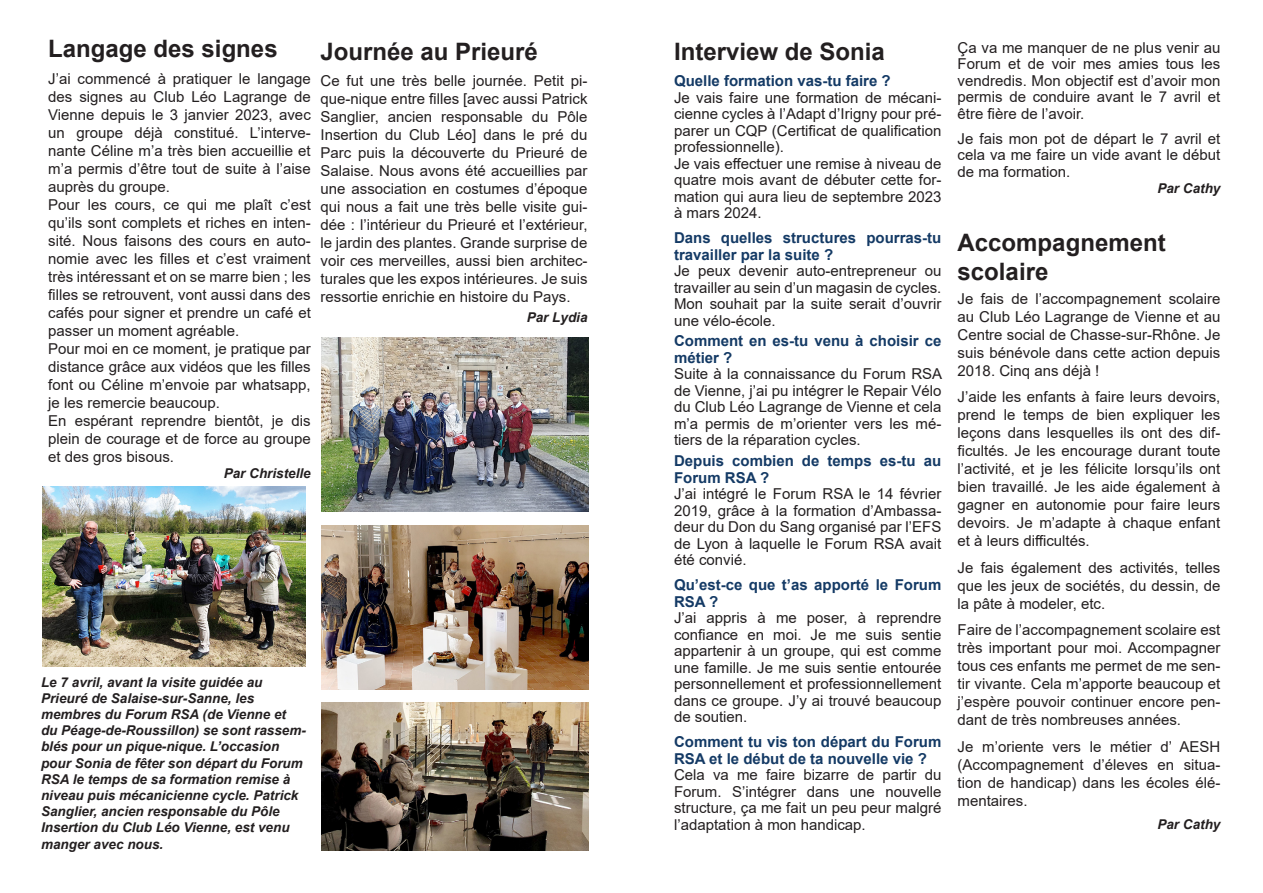
<style>
.page{position:relative;width:1263px;height:893px;background:#fff}
.page>*{position:absolute;margin:0;border:0;box-sizing:border-box;transform-origin:0 0}
.t1{font:700 24px/28.8px "Arial";color:#231f20}
.t2{font:15px/18px "Arial";color:#231f20;text-align:justify}
.t3{font:700 15px/16.5px "Arial";color:#143a65}
.t4{font:italic 700 13.5px/16.2px "Arial";color:#231f20}
</style>
<div class="page">
<img style="left:43px;top:486px;width:262px;height:180px">
<img style="left:322px;top:338px;width:267px;height:174px">
<img style="left:321px;top:526px;width:267px;height:163px">
<img style="left:321px;top:702px;width:267px;height:148px">
<p class="t1" style="left:48px;top:35px;width:231px">Langage des signes</p>
<p class="t2" style="left:48px;top:69px;width:264px">J’ai commencé à pratiquer le langage des signes au Club Léo Lagrange de Vienne depuis le 3 janvier 2023, avec un groupe déjà constitué. L’interve&shy;nante Céline m’a très bien accueillie et m’a permis d’être tout de suite à l’aise auprès du groupe.</p>
<p class="t2" style="left:48px;top:195px;width:264px">Pour les cours, ce qui me plaît c’est qu’ils sont complets et riches en inten&shy;sité. Nous faisons des cours en auto&shy;nomie avec les filles et c’est vraiment très intéressant et on se marre bien ; les filles se retrouvent, vont aussi dans des cafés pour signer et prendre un café et passer un moment agréable.</p>
<p class="t2" style="left:48px;top:339px;width:264px">Pour moi en ce moment, je pratique par distance grâce aux vidéos que les filles font ou Céline m’envoie par whatsapp, je les remercie beaucoup.</p>
<p class="t2" style="left:48px;top:411px;width:264px">En espérant reprendre bientôt, je dis plein de courage et de force au groupe et des gros bisous.</p>
<p class="t4" style="left:224px;top:465px;width:89px">Par Christelle</p>
<p class="t1" style="left:320px;top:37px;width:219px">Journée au Prieuré</p>
<p class="t2" style="left:320px;top:72px;width:268px">Ce fut une très belle journée. Petit pi&shy;que-nique entre filles [avec aussi Patrick Sanglier, ancien responsable du Pôle Insertion du Club Léo] dans le pré du Parc puis la découverte du Prieuré de Salaise. Nous avons été accueillies par une association en costumes d’époque qui nous a fait une très belle visite gui&shy;dée : l’intérieur du Prieuré et l’extérieur, le jardin des plantes. Grande surprise de voir ces merveilles, aussi bien architec&shy;turales que les expos intérieures. Je suis ressortie enrichie en histoire du Pays.</p>
<p class="t4" style="left:527px;top:310px;width:62px">Par Lydia</p>
<p class="t4" style="left:41px;top:674px;width:266px">Le 7 avril, avant la visite guidée au Prieuré de Salaise-sur-Sanne, les membres du Forum RSA (de Vienne et du Péage-de-Roussillon) se sont rassem&shy;blés pour un pique-nique. L’occasion pour Sonia de fêter son départ du Forum RSA le temps de sa formation remise à niveau puis mécanicienne cycle. Patrick Sanglier, ancien responsable du Pôle Insertion du Club Léo Vienne, est venu manger avec nous.</p>
<p class="t1" style="left:674px;top:37px;width:212px">Interview de Sonia</p>
<p class="t3" style="left:674px;top:73px;width:218px">Quelle formation vas-tu faire ?</p>
<p class="t2" style="left:674px;top:89px;width:269px;line-height:16.5px">Je vais faire une formation de mécani&shy;cienne cycles à l’Adapt d’Irigny pour pré&shy;parer un CQP (Certificat de qualification professionnelle).</p>
<p class="t2" style="left:674px;top:155px;width:269px;line-height:16.5px">Je vais effectuer une remise à niveau de quatre mois avant de débuter cette for&shy;mation qui aura lieu de septembre 2023 à mars 2024.</p>
<p class="t3" style="left:674px;top:230px;width:269px">Dans quelles structures pourras-tu travailler par la suite ?</p>
<p class="t2" style="left:674px;top:262px;width:269px;line-height:16.5px">Je peux devenir auto-entrepreneur ou travailler au sein d’un magasin de cycles.</p>
<p class="t2" style="left:674px;top:295px;width:269px;line-height:16.5px">Mon souhait par la suite serait d’ouvrir une vélo-école.</p>
<p class="t3" style="left:674px;top:333px;width:269px">Comment en es-tu venu à choisir ce métier ?</p>
<p class="t2" style="left:674px;top:366px;width:270px;line-height:16.5px">Suite à la connaissance du Forum RSA de Vienne, j’ai pu intégrer le Repair Vélo du Club Léo Lagrange de Vienne et cela m’a permis de m’orienter vers les mé&shy;tiers de la réparation cycles.</p>
<p class="t3" style="left:674px;top:453px;width:269px">Depuis combien de temps es-tu au<br>Forum RSA ?</p>
<p class="t2" style="left:674px;top:485px;width:269px;line-height:16.5px">J’ai intégré le Forum RSA le 14 février 2019, grâce à la formation d’Ambassa&shy;deur du Don du Sang organisé par l’EFS de Lyon à laquelle le Forum RSA avait été convié.</p>
<p class="t3" style="left:674px;top:577px;width:269px">Qu’est-ce que t’as apporté le Forum<br>RSA ?</p>
<p class="t2" style="left:674px;top:609px;width:269px;line-height:16.5px">J’ai appris à me poser, à reprendre confiance en moi. Je me suis sentie appartenir à un groupe, qui est comme une famille. Je me suis sentie entourée personnellement et professionnellement dans ce groupe. J’y ai trouvé beaucoup de soutien.</p>
<p class="t3" style="left:674px;top:734px;width:269px">Comment tu vis ton départ du Forum<br>RSA et le début de ta nouvelle vie ?</p>
<p class="t2" style="left:674px;top:766px;width:269px;line-height:16.5px">Cela va me faire bizarre de partir du Forum. S’intégrer dans une nouvelle structure, ça me fait un peu peur malgré l’adaptation à mon handicap.</p>
<p class="t2" style="left:958px;top:39px;width:264px;line-height:16.5px">Ça va me manquer de ne plus venir au Forum et de voir mes amies tous les vendredis. Mon objectif est d’avoir mon permis de conduire avant le 7 avril et être fière de l’avoir.</p>
<p class="t2" style="left:958px;top:130px;width:264px;line-height:16.5px">Je fais mon pot de départ le 7 avril et cela va me faire un vide avant le début de ma formation.</p>
<p class="t4" style="left:1157px;top:181px;width:65px">Par Cathy</p>
<p class="t1" style="left:958px;top:229px;width:210px">Accompagnement scolaire</p>
<p class="t2" style="left:958px;top:289px;width:264px">Je fais de l’accompagnement scolaire au Club Léo Lagrange de Vienne et au Centre social de Chasse-sur-Rhône. Je suis bénévole dans cette action depuis 2018. Cinq ans déjà !</p>
<p class="t2" style="left:958px;top:388px;width:264px">J’aide les enfants à faire leurs devoirs, prend le temps de bien expliquer les leçons dans lesquelles ils ont des dif&shy;ficultés. Je les encourage durant toute l’activité, et je les félicite lorsqu’ils ont bien travaillé. Je les aide également à gagner en autonomie pour faire leurs devoirs. Je m’adapte à chaque enfant et à leurs difficultés.</p>
<p class="t2" style="left:958px;top:558px;width:264px">Je fais également des activités, telles que les jeux de sociétés, du dessin, de la pâte à modeler, etc.</p>
<p class="t2" style="left:958px;top:621px;width:264px">Faire de l’accompagnement scolaire est très important pour moi. Accompagner tous ces enfants me permet de me sen&shy;tir vivante. Cela m’apporte beaucoup et j’espère pouvoir continuer encore pen&shy;dant de très nombreuses années.</p>
<p class="t2" style="left:958px;top:737px;width:264px">Je m’oriente vers le métier d’ AESH (Accompagnement d’éleves en situa&shy;tion de handicap) dans les écoles élé&shy;mentaires.</p>
<p class="t4" style="left:1157px;top:817px;width:65px">Par Cathy</p>
</div>
